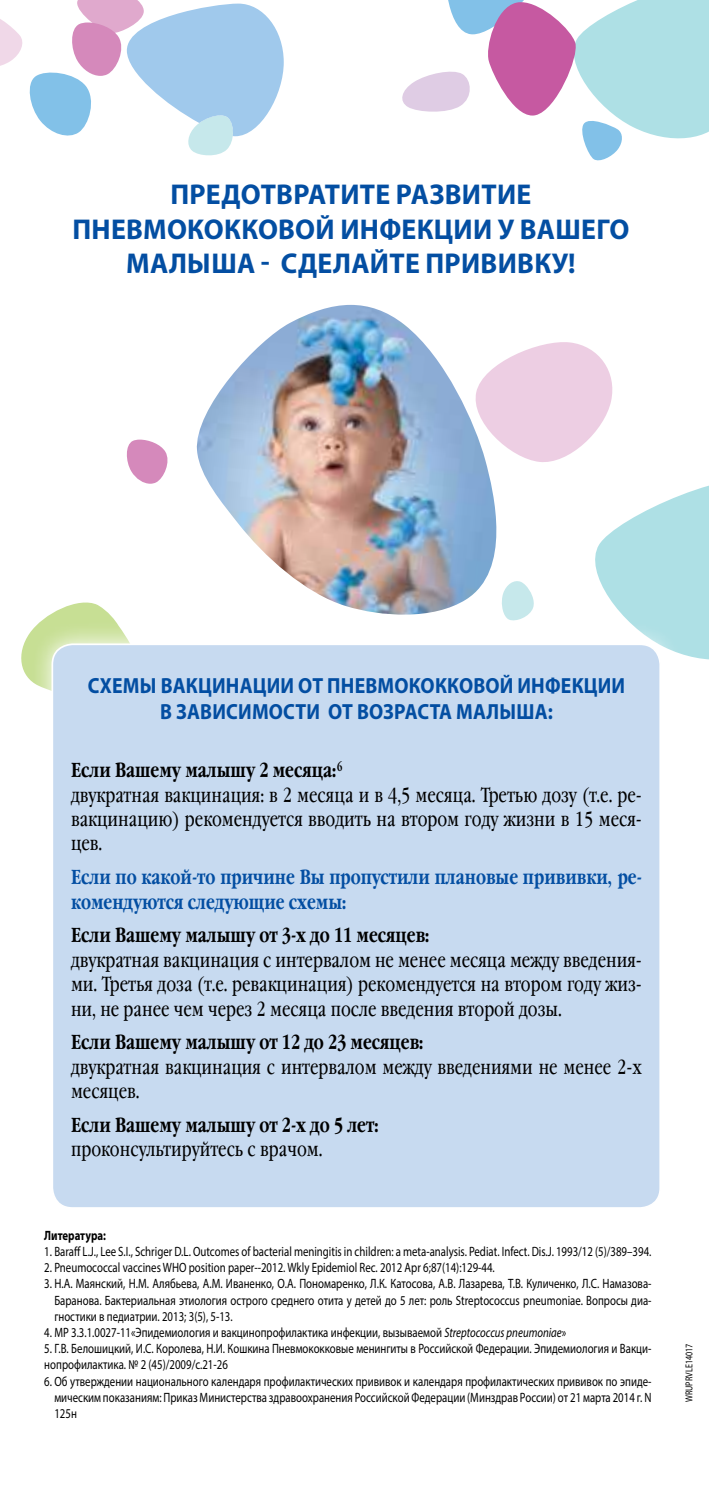
<style>
.page{position:relative;width:709px;height:1489px;background:#fff}
.page>*{position:absolute;margin:0;border:0;box-sizing:border-box;transform-origin:0 0}
.t1{font:700 28.75px/34.5px "Myriad Pro";letter-spacing:.01em;color:#034ea2;text-align:center}
.t2{font:700 22px/26.2px "Myriad Pro";letter-spacing:.01em;color:#034ea2;text-align:center;scale:.9 1}
.t3{font:20.25px/24.2px "Garamond Book Narrow C";color:#000;text-align:justify;scale:.9 1}
.t4{font:700 20.25px "Garamond Narrow C";color:#000;scale:.9 1}
.t5{font:700 20.25px/24.2px "Garamond Narrow C";color:#034ea2;scale:.9 1}
.t6{font:13.5px/16.2px "Myriad Pro";color:#000;text-align:justify;scale:.8 1}
.t7{font:700 13.5px "Myriad Pro";color:#000;scale:.8 1}
.t8{font:10.25px "Myriad Pro";color:#000;scale:.8 1}
.s1{font-style:italic}
</style>
<div class="page">
<svg style="left:511px;top:342px;width:102px;height:120px"></svg>
<svg style="left:595px;top:485px;width:114px;height:175px"></svg>
<svg style="left:126px;top:439px;width:42px;height:44px"></svg>
<svg style="left:511px;top:581px;width:23px;height:40px"></svg>
<svg style="left:21px;top:602px;width:94px;height:78px"></svg>
<svg style="left:0;top:0;width:284px;height:156px"></svg>
<svg style="left:402px;top:0;width:307px;height:161px"></svg>
<div style="left:30px;top:621px;width:653px;height:610px;background:#fff"></div>
<div style="left:52px;top:644px;width:608px;height:563px;background:#c7daf0;border-radius:20px"></div>
<img style="left:196px;top:305px;width:315px;height:315px">
<h1 class="t1" style="left:72px;top:176px;width:558px">ПРЕДОТВРАТИТЕ РАЗВИТИЕ<br>ПНЕВМОКОККОВОЙ ИНФЕКЦИИ У ВАШЕГО<br>МАЛЫША - СДЕЛАЙТЕ ПРИВИВКУ!</h1>
<h2 class="t2" style="left:88px;top:671px;width:598px">СХЕМЫ ВАКЦИНАЦИИ ОТ ПНЕВМОКОККОВОЙ ИНФЕКЦИИ<br>В ЗАВИСИМОСТИ ОТ ВОЗРАСТА МАЛЫША:</h2>
<h3 class="t4" style="left:71px;top:758px;width:303px">Если Вашему малышу 2 месяца:<sup>6</sup></h3>
<h3 class="t3" style="left:71px;top:783px;width:635px">двукратная вакцинация: в 2 месяца и в 4,5 месяца. Третью дозу (т.е. ре&shy;вакцинацию) рекомендуется вводить на втором году жизни в 15 меся&shy;цев.</h3>
<h3 class="t5" style="left:71px;top:865px;width:635px">Если по какой-то причине Вы пропустили плановые прививки, ре&shy;комендуются следующие схемы:</h3>
<h3 class="t4" style="left:71px;top:923px;width:401px">Если Вашему малышу от 3-х до 11 месяцев:</h3>
<h3 class="t3" style="left:71px;top:948px;width:636px">двукратная вакцинация с интервалом не менее месяца между введения&shy;ми. Третья доза (т.е. ревакцинация) рекомендуется на втором году жиз&shy;ни, не ранее чем через 2 месяца после введения второй дозы.</h3>
<h3 class="t4" style="left:71px;top:1030px;width:394px">Если Вашему малышу от 12 до 23 месяцев:</h3>
<h3 class="t3" style="left:71px;top:1055px;width:636px">двукратная вакцинация с интервалом между введениями не менее 2-х месяцев.</h3>
<h3 class="t4" style="left:71px;top:1113px;width:344px">Если Вашему малышу от 2-х до 5 лет:</h3>
<h3 class="t3" style="left:71px;top:1137px;width:281px">проконсультируйтесь с врачом.</h3>
<p class="t7" style="left:44px;top:1226px;width:79px">Литература:</p>
<p class="t6" style="left:44px;top:1242px;width:760px">1. Baraff L.J., Lee S.I., Schriger D.L. Outcomes of bacterial meningitis in children: a meta-analysis. Pediat. Infect. Dis.J. 1993/12 (5)/389–394.</p>
<p class="t6" style="left:44px;top:1259px;width:564px">2. Pneumococcal vaccines WHO position paper--2012. Wkly Epidemiol Rec. 2012 Apr 6;87(14):129-44.</p>
<p class="t6" style="left:54px;top:1275px;width:748px;text-indent:-10px">3. Н.А. Маянский, Н.М. Алябьева, А.М. Иваненко, О.А. Пономаренко, Л.К. Катосова, А.В. Лазарева, Т.В. Куличенко, Л.С. Намазова-Баранова. Бактериальная этиология острого среднего отита у детей до 5 лет: роль Streptococcus pneumoniаe. Вопросы диа&shy;гностики в педиатрии. 2013; 3(5), 5-13.</p>
<p class="t6" style="left:44px;top:1323px;width:654px">4. МР 3.3.1.0027-11«Эпидемиология и вакцинопрофилактика инфекции, вызываемой <span class="s1">Streptococcus pneumoniae</span>»</p>
<p class="t6" style="left:44px;top:1340px;width:760px">5. Г.В. Белошицкий, И.С. Королева, Н.И. Кошкина Пневмококковые менингиты в Российской Федерации. Эпидемиология и Вакци&shy;нопрофилактика. № 2 (45)/2009/c.21-26</p>
<p class="t6" style="left:54px;top:1372px;width:748px;text-indent:-10px">6. Об утверждении национального календаря профилактических прививок и календаря профилактических прививок по эпиде&shy;мическим показаниям: Приказ Министерства здравоохранения Российской Федерации (Минздрав России) от 21 марта 2014 г. N 125н</p>
<p class="t8" style="left:683px;top:1401px;width:75px;rotate:-90deg">WRUPRVLE14017</p>
</div>
